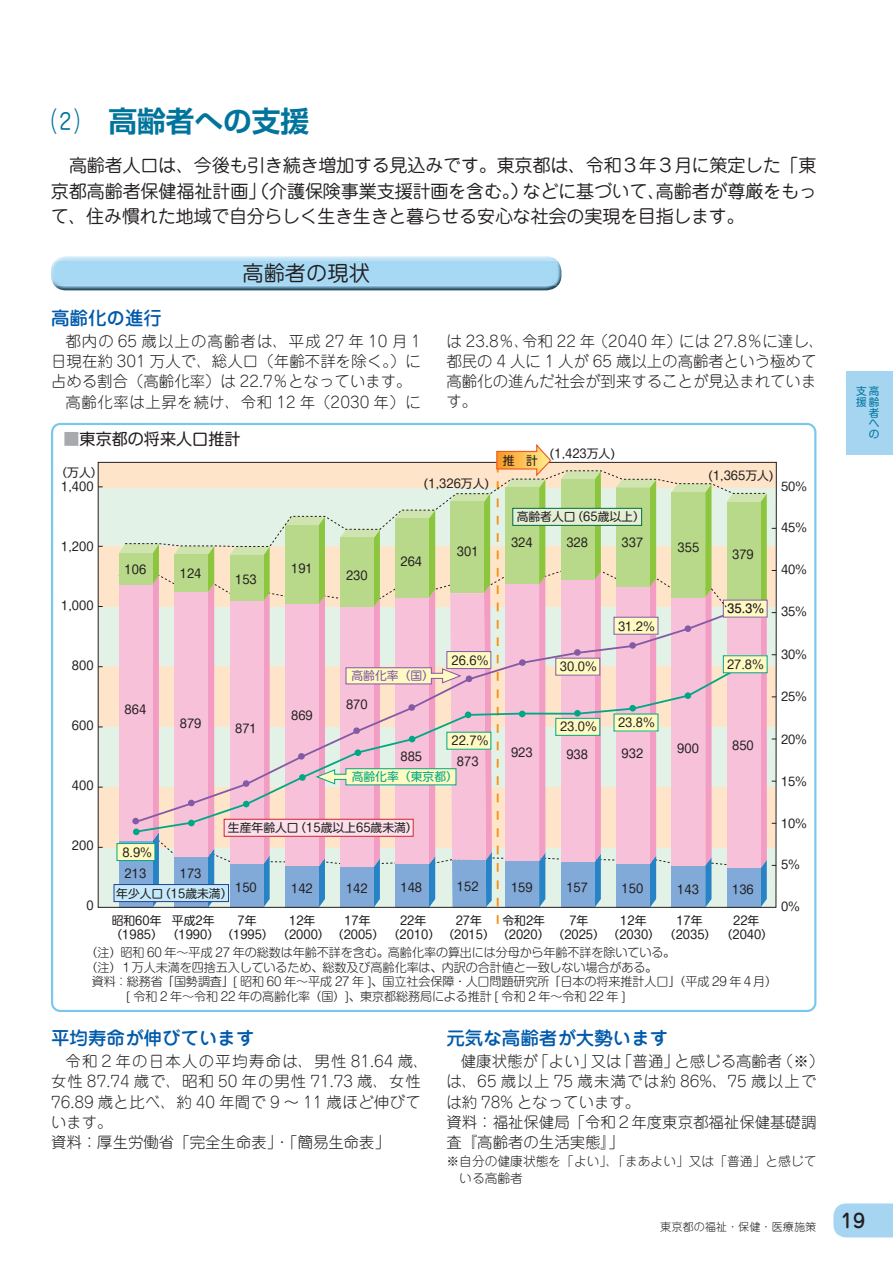
<style>
.page{position:relative;width:893px;height:1263px;background:#fff}
.page>*{position:absolute;margin:0;border:0;box-sizing:border-box;transform-origin:0 0}
.t1{font:700 28.65px "Shin Go Pro De";color:#00749c}
.t2{font:21.3px "Jun 201 Pro";color:#231f20}
.t3{font:500 19.2px "Jun 34 Pro";color:#231f20}
.t4{font:500 18.45px "Jun 34 Pro";color:#015aaa}
.t5{font:18px/25.5px "Jun 201 Pro";letter-spacing:-.015em;color:#231f20;text-align:justify}
.t6{font:16.05px "Shin M Go Pro";color:#231f20}
.t7{font:300 15.45px/20.2px "Jun 101 Pro";color:#231f20}
.t8{font:300 15.45px/20.2px "Jun 101 Pro";letter-spacing:.025em;color:#231f20}
.t9{font:300 15.45px "Jun 101 Pro";letter-spacing:.04em;color:#231f20}
.t10{font:300 15.45px "Jun 101 Pro";letter-spacing:.07em;color:#231f20}
.t11{font:300 12.75px/17px "Jun 101 Pro";color:#231f20}
.t12{font:300 12.15px "Shin M Go Pro";letter-spacing:-.01em;color:#231f20}
.t13{font:11.85px/14px "Shin M Go Pro";color:#231f20}
.t14{font:11.85px "Shin M Go Pro";color:#00a786}
.t15{font:11.85px "Shin M Go Pro";color:#825aa5}
.t16{font:500 11.85px "Shin M Go Pro";color:#231f20}
.t17{font:11.7px "Shin M Go Pro";color:#231f20}
.t18{font:300 11.1px "Jun 101 Pro";color:#231f20}
.t19{font:10.65px/10.6px "Shin M Go Pro";color:#00749c;text-align:right}
.s1{font-family:"Jun 201 Pro";font-weight:400}
.s2{color:#a8a9ad}
</style>
<div class="page">
<div style="left:846px;top:371px;width:47px;height:84px;background:#a6d5f2"></div>
<svg style="left:833px;top:1203px;width:60px;height:34px;background:#aad7f2"></svg>
<img style="left:62px;top:285px;width:497px;height:6px">
<img style="left:54px;top:285px;width:504px;height:5px">
<div style="left:51px;top:260px;width:510px;height:25px;background:#a7d9f4"></div>
<svg style="left:98px;top:462px;width:679px;height:446px;background:#e0ddcc"></svg>
<svg style="left:118px;top:444px;width:658px;height:480px;background:#e0d1cb"></svg>
<h1 class="t1" style="left:51px;top:97px;width:260px"><span class="s1">⑵</span>　高齢者への支援</h1>
<h3 class="t5" style="left:51px;top:151px;width:767px;text-indent:18px">高齢者人口は、今後も引き続き増加する見込みです。東京都は、令和３年３月に策定した「東京都高齢者保健福祉計画」（介護保険事業支援計画を含む。）などに基づいて、高齢者が尊厳をもって、住み慣れた地域で自分らしく生き生きと暮らせる安心な社会の実現を目指します。</h3>
<h2 class="t2" style="left:242px;top:256px;width:129px">高齢者の現状</h2>
<h3 class="t4" style="left:51px;top:304px;width:112px">高齢化の進行</h3>
<h3 class="t10" style="left:65px;top:329px;width:357px">都内の 65 歳以上の高齢者は、平成 27 年 10 月 1</h3>
<h3 class="t7" style="left:51px;top:349px;width:372px">日現在約 301 万人で、総人口（年齢不詳を除く。）に</h3>
<h3 class="t7" style="left:51px;top:370px;width:362px">占める割合（高齢化率）は 22.7％となっています。</h3>
<h3 class="t9" style="left:65px;top:389px;width:357px">高齢化率は上昇を続け、令和 12 年（2030 年）に</h3>
<h3 class="t7" style="left:446px;top:329px;width:379px">は 23.8％、令和 22 年（2040 年）には 27.8％に達し、都民の 4 人に 1 人が 65 歳以上の高齢者という極めて高齢化の進んだ社会が到来することが見込まれています。</h3>
<h3 class="t6" style="left:63px;top:426px;width:179px"><span class="s2">■</span>東京都の将来人口推計</h3>
<p class="t13" style="left:55px;top:464px;width:49px">（万人）</p>
<p class="t13" style="left:61px;top:478px;width:34px">1,400</p>
<p class="t13" style="left:61px;top:538px;width:34px">1,200</p>
<p class="t13" style="left:61px;top:598px;width:34px">1,000</p>
<p class="t13" style="left:72px;top:657px;width:23px">800</p>
<p class="t13" style="left:72px;top:717px;width:23px">600</p>
<p class="t13" style="left:72px;top:777px;width:23px">400</p>
<p class="t13" style="left:125px;top:561px;width:23px">106</p>
<p class="t13" style="left:125px;top:701px;width:23px">864</p>
<p class="t13" style="left:180px;top:565px;width:23px">124</p>
<p class="t13" style="left:180px;top:715px;width:23px">879</p>
<p class="t13" style="left:235px;top:571px;width:23px">153</p>
<p class="t13" style="left:235px;top:720px;width:23px">871</p>
<p class="t13" style="left:291px;top:560px;width:23px">191</p>
<p class="t13" style="left:291px;top:707px;width:23px">869</p>
<p class="t13" style="left:424px;top:475px;width:67px">(1,326万人)</p>
<p class="t13" style="left:346px;top:567px;width:23px">230</p>
<p class="t13" style="left:401px;top:553px;width:23px">264</p>
<p class="t13" style="left:457px;top:543px;width:23px">301</p>
<p class="t15" style="left:351px;top:666px;width:84px">高齢化率（国）</p>
<p class="t13" style="left:346px;top:696px;width:23px">870</p>
<p class="t13" style="left:401px;top:748px;width:23px">885</p>
<p class="t13" style="left:452px;top:652px;width:38px">26.6％</p>
<p class="t13" style="left:457px;top:730px;width:23px">138</p>
<p class="t13" style="left:452px;top:732px;width:38px">22.7％</p>
<p class="t13" style="left:457px;top:753px;width:23px">873</p>
<p class="t14" style="left:352px;top:767px;width:108px">高齢化率（東京都）</p>
<p class="t13" style="left:72px;top:837px;width:23px">200</p>
<p class="t13" style="left:86px;top:897px;width:9px">0</p>
<p class="t13" style="left:122px;top:844px;width:31px">8.9％</p>
<p class="t13" style="left:125px;top:865px;width:23px">213</p>
<p class="t13" style="left:180px;top:865px;width:23px">173</p>
<p class="t13" style="left:228px;top:819px;width:191px">生産年齢人口（15歳以上65歳未満）</p>
<p class="t13" style="left:116px;top:885px;width:118px">年少人口（15歳未満）</p>
<p class="t13" style="left:235px;top:879px;width:23px">150</p>
<p class="t13" style="left:291px;top:880px;width:23px">142</p>
<p class="t13" style="left:346px;top:880px;width:23px">142</p>
<p class="t13" style="left:401px;top:879px;width:23px">148</p>
<p class="t13" style="left:457px;top:878px;width:23px">152</p>
<p class="t13" style="left:503px;top:452px;width:37px">推　計</p>
<p class="t13" style="left:550px;top:445px;width:67px">(1,423万人)</p>
<p class="t13" style="left:517px;top:508px;width:130px">高齢者人口（65歳以上）</p>
<p class="t13" style="left:511px;top:534px;width:23px">324</p>
<p class="t13" style="left:566px;top:534px;width:23px">328</p>
<p class="t13" style="left:622px;top:534px;width:23px">337</p>
<p class="t13" style="left:511px;top:744px;width:23px">923</p>
<p class="t13" style="left:560px;top:658px;width:38px">30.0％</p>
<p class="t13" style="left:560px;top:719px;width:38px">23.0％</p>
<p class="t13" style="left:566px;top:746px;width:23px">938</p>
<p class="t13" style="left:618px;top:618px;width:38px">31.2％</p>
<p class="t13" style="left:618px;top:715px;width:38px">23.8％</p>
<p class="t13" style="left:622px;top:745px;width:23px">932</p>
<p class="t13" style="left:511px;top:879px;width:23px">159</p>
<p class="t13" style="left:566px;top:879px;width:23px">157</p>
<p class="t13" style="left:622px;top:880px;width:23px">150</p>
<p class="t13" style="left:708px;top:467px;width:67px">(1,365万人)</p>
<p class="t13" style="left:678px;top:539px;width:23px">355</p>
<p class="t13" style="left:732px;top:546px;width:23px">379</p>
<p class="t16" style="left:727px;top:599px;width:39px">35.3％</p>
<p class="t13" style="left:727px;top:656px;width:38px">27.8％</p>
<p class="t13" style="left:677px;top:740px;width:23px">900</p>
<p class="t13" style="left:732px;top:737px;width:23px">850</p>
<p class="t13" style="left:677px;top:881px;width:23px">143</p>
<p class="t13" style="left:732px;top:881px;width:23px">136</p>
<p class="t13" style="left:172px;top:912px;width:44px">平成2年</p>
<p class="t13" style="left:238px;top:912px;width:21px">7年</p>
<p class="t13" style="left:289px;top:912px;width:28px">12年</p>
<p class="t13" style="left:344px;top:912px;width:28px">17年</p>
<p class="t13" style="left:400px;top:912px;width:28px">22年</p>
<p class="t13" style="left:456px;top:912px;width:28px">27年</p>
<p class="t13" style="left:502px;top:912px;width:44px">令和2年</p>
<p class="t13" style="left:569px;top:912px;width:21px">7年</p>
<p class="t13" style="left:620px;top:912px;width:28px">12年</p>
<p class="t13" style="left:676px;top:912px;width:28px">17年</p>
<p class="t13" style="left:733px;top:912px;width:28px">22年</p>
<p class="t13" style="left:110px;top:912px;width:664px">昭和60年<br>（1985）（1990）（1995）（2000）（2005）（2010）（2015）（2020）（2025）（2030）（2035）（2040）</p>
<p class="t12" style="left:85px;top:943px;width:591px">（注）昭和 60 年～平成 27 年の総数は年齢不詳を含む。高齢化率の算出には分母から年齢不詳を除いている。</p>
<p class="t12" style="left:85px;top:957px;width:573px">（注）１万人未満を四捨五入しているため、総数及び高齢化率は、内訳の合計値と一致しない場合がある。</p>
<p class="t12" style="left:92px;top:972px;width:687px">資料：総務省「国勢調査」[ 昭和 60 年～平成 27 年 ]、国立社会保障・人口問題研究所「日本の将来推計人口」（平成 29 年４月）</p>
<p class="t12" style="left:104px;top:986px;width:523px">　　[ 令和 2 年～令和 22 年の高齢化率（国）]、東京都総務局による推計 [ 令和 2 年～令和 22 年 ]</p>
<p class="t17" style="left:781px;top:477px;width:27px">50%</p>
<p class="t17" style="left:781px;top:518px;width:27px">45%</p>
<p class="t17" style="left:781px;top:560px;width:28px">40％</p>
<p class="t17" style="left:781px;top:602px;width:28px">35％</p>
<p class="t17" style="left:781px;top:645px;width:28px">30％</p>
<p class="t17" style="left:781px;top:687px;width:28px">25％</p>
<p class="t17" style="left:781px;top:730px;width:28px">20％</p>
<p class="t17" style="left:781px;top:772px;width:28px">15％</p>
<p class="t17" style="left:781px;top:814px;width:28px">10％</p>
<p class="t17" style="left:781px;top:855px;width:20px">5％</p>
<p class="t17" style="left:781px;top:897px;width:20px">0％</p>
<h3 class="t4" style="left:51px;top:1024px;width:205px">平均寿命が伸びています</h3>
<h3 class="t8" style="left:51px;top:1049px;width:379px;text-indent:14px">令和２年の日本人の平均寿命は、男性 81.64 歳、女性 87.74 歳で、昭和 50 年の男性 71.73 歳、女性<br>76.89 歳と比べ、約 40 年間で 9 ～ 11 歳ほど伸びています。<br>資料：厚生労働省「完全生命表」・「簡易生命表」</h3>
<h3 class="t4" style="left:446px;top:1024px;width:223px">元気な高齢者が大勢います</h3>
<h3 class="t7" style="left:446px;top:1049px;width:379px;text-indent:14px">健康状態が「よい」又は「普通」と感じる高齢者（※）は、65 歳以上 75 歳未満では約 86%、75 歳以上では約 78% となっています。<br>資料：福祉保健局「令和２年度東京都福祉保健基礎調査『高齢者の生活実態』」</h3>
<p class="t11" style="left:459px;top:1151px;width:359px;text-indent:-13px">※自分の健康状態を「よい」、「まあよい」又は「普通」と感じている高齢者</p>
<p class="t19" style="left:856px;top:385px;width:25px">支高援齢者へ<br>の</p>
<p class="t18" style="left:660px;top:1218px;width:158px">東京都の福祉・保健・医療施策</p>
<h3 class="t3" style="left:841px;top:1205px;width:26px">19</h3>
</div>
